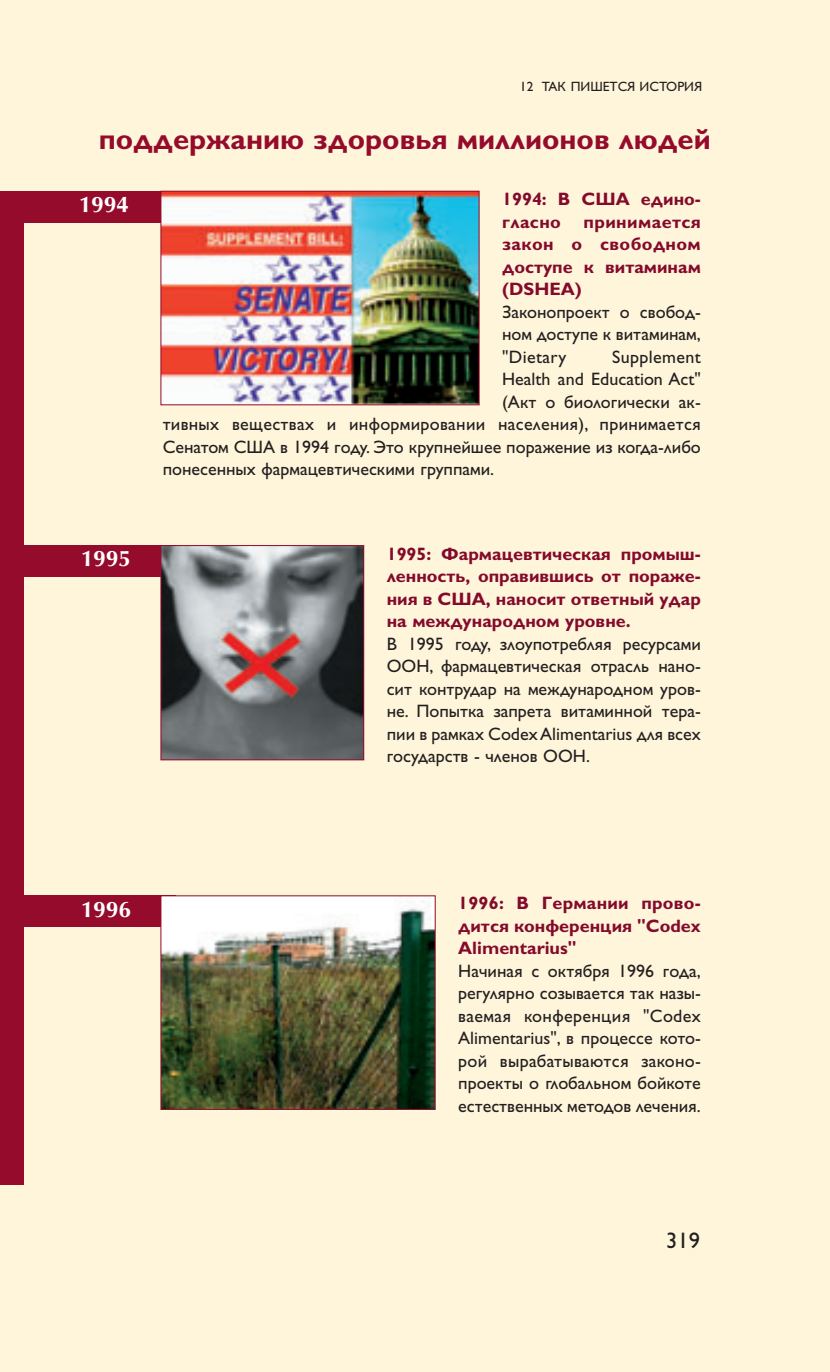
<style>
.page{position:relative;width:830px;height:1372px;background:#fff}
.page>*{position:absolute;margin:0;border:0;box-sizing:border-box;transform-origin:0 0}
.t1{font:700 29.25px "Gill Sans Cyr";color:#950b2c}
.t2{font:700 22.5px "Optima";color:#fff}
.t3{font:22.5px "Gill Sans Cyr";color:#231f20}
.t4{font:18px/22.5px "Gill Sans Cyr";color:#231f20;text-align:justify}
.t5{font:700 18px/22.5px "Gill Sans Cyr";color:#830a2b;text-align:justify}
.t6{font:18px "Gill Sans Cyr";letter-spacing:.02em;color:#231f20}
.t7{font:13.5px "Gill Sans Cyr";color:#231f20}
</style>
<div class="page">
<div style="left:0;top:0;width:829px;height:1371px;background:#fef5da"></div>
<div style="left:1px;top:895px;width:175px;height:32px;background:#950b2c"></div>
<div style="left:1px;top:545px;width:175px;height:31px;background:#950b2c"></div>
<img style="left:162px;top:547px;width:200px;height:211px">
<div style="left:160px;top:545px;width:204px;height:215px;border:1px solid #950b2c"></div>
<img style="left:162px;top:897px;width:271px;height:210px">
<div style="left:0;top:195px;width:24px;height:989px;background:#950b2c"></div>
<div style="left:0;top:191px;width:12px;height:31px;background:#950b2c"></div>
<div style="left:1px;top:191px;width:175px;height:31px;background:#950b2c"></div>
<img style="left:162px;top:193px;width:315px;height:210px">
<div style="left:160px;top:191px;width:319px;height:214px;border:1px solid #950b2c"></div>
<p class="t7" style="left:519px;top:82px;width:184px">12 ТАК ПИШЕТСЯ ИСТОРИЯ</p>
<h1 class="t1" style="left:99px;top:129px;width:613px">поддержанию здоровья миллионов людей</h1>
<p class="t5" style="left:502px;top:190px;width:200px">1994: В США едино - гласно</p>
<p class="t2" style="left:79px;top:195px;width:52px">1994</p>
<p class="t5" style="left:502px;top:212px;width:200px;text-indent:81px">принимается закон о свободном доступе к витаминам (DSHEA)</p>
<p class="t4" style="left:502px;top:302px;width:200px">Законопроект о свобод - ном доступе к витаминам, "Dietary</p>
<p class="t6" style="left:612px;top:350px;width:90px">Supplement</p>
<p class="t4" style="left:502px;top:370px;width:200px">Health and Education Act"</p>
<p class="t4" style="left:502px;top:392px;width:200px">(Акт о биологически ак -</p>
<p class="t4" style="left:163px;top:415px;width:539px">тив ных веществах и информировании населения), принимается</p>
<p class="t4" style="left:163px;top:437px;width:539px">Сенатом США в 1994 году. Это крупнейшее поражение из когда-либо</p>
<p class="t4" style="left:163px;top:460px;width:333px">понесенных фармацевтическими группами.</p>
<p class="t2" style="left:81px;top:549px;width:52px">1995</p>
<p class="t2" style="left:81px;top:899px;width:52px">1996</p>
<p class="t5" style="left:386px;top:544px;width:315px">1995: Фармацевтическая промыш - ленность, оправившись от пораже - ния в США, наносит ответный удар на международном уровне.</p>
<p class="t4" style="left:386px;top:634px;width:315px">В 1995 году, злоупотребляя ресурсами ООН, фармацевтическая отрасль нано&shy;сит контрудар на международном уров&shy;не. Попытка запрета витаминной тера&shy;пии в рамках Codex Alimentarius для всех государств - членов ООН.</p>
<p class="t5" style="left:458px;top:893px;width:244px">1996: В Германии прово - дится конференция "Codex Alimentarius"</p>
<p class="t4" style="left:458px;top:961px;width:244px">Начиная с октября 1996 года, регулярно созывается так назы - ваемая конференция "Codex Alimentarius", в процессе кото - рой вырабатыва ются законо - проекты о глобаль ном бойкоте естественных методов лечения.</p>
<p class="t3" style="left:666px;top:1232px;width:35px">319</p>
</div>
